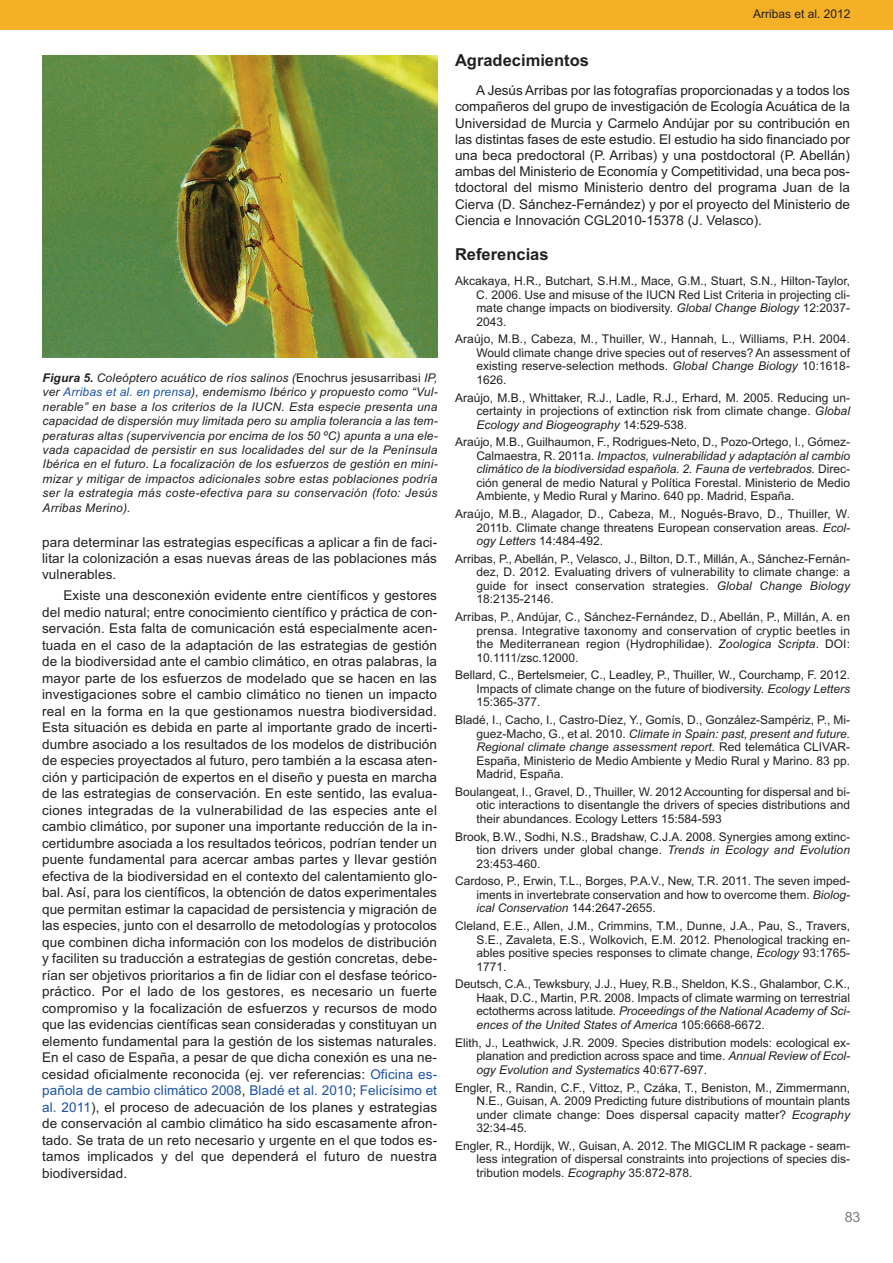
<style>
.page{position:relative;width:893px;height:1263px;background:#fff}
.page>*{position:absolute;margin:0;border:0;box-sizing:border-box;transform-origin:0 0}
.t1{font:700 16.5px "Arial";color:#231f20}
.t2{font:14.25px "Arial";color:#7f7e7c}
.t3{font:13.5px/16.5px "Arial";letter-spacing:.01em;color:#231f20;text-align:justify}
.t4{font:12px/13.5px "Arial";color:#231f20;text-align:justify}
.t5{font:italic 12px/14.4px "Arial";letter-spacing:.02em;color:#231f20;text-align:justify}
.s1{font-weight:700}
.s2{font-style:normal}
.s3{color:#1c52a4}
.s4{font-style:italic}
</style>
<div class="page">
<div style="left:0;top:0;width:893px;height:30px;background:#f4b027"></div>
<img style="left:43px;top:56px;width:394px;height:301px">
<p class="t5" style="left:43px;top:371px;width:396px"><span class="s1">Figura 5.</span> Coleóptero acuático de ríos salinos (<span class="s2">Enochrus jesusarribasi</span> IP, ver <span class="s3">Arribas et al. en prensa</span>), endemismo Ibérico y propuesto como “Vul&shy;nerable” en base a los criterios de la IUCN. Esta especie presenta una capacidad de dispersión muy limitada pero su amplia tolerancia a las tem&shy;peraturas altas (supervivencia por encima de los 50 ºC) apunta a una ele&shy;vada capacidad de persistir en sus localidades del sur de la Península Ibérica en el futuro. La focalización de los esfuerzos de gestión en mini&shy;mizar y mitigar de impactos adicionales sobre estas poblaciones podría ser la estrategia más coste-efectiva para su conservación (foto: Jesús Arribas Merino).</p>
<p class="t3" style="left:42px;top:534px;width:397px">para determinar las estrategias específicas a aplicar a fin de faci&shy;litar la colonización a esas nuevas áreas de las poblaciones más vulnerables.</p>
<p class="t3" style="left:42px;top:587px;width:397px;text-indent:21px">Existe una desconexión evidente entre científicos y gestores del medio natural; entre conocimiento científico y práctica de con&shy;servación. Esta falta de comunicación está especialmente acen&shy;tuada en el caso de la adaptación de las estrategias de gestión de la biodiversidad ante el cambio climático, en otras palabras, la mayor parte de los esfuerzos de modelado que se hacen en las investigaciones sobre el cambio climático no tienen un impacto real en la forma en la que gestionamos nuestra biodiversidad.<br>Esta situación es debida en parte al importante grado de incerti&shy;dumbre asociado a los resultados de los modelos de distribución de especies proyectados al futuro, pero también a la escasa aten&shy;ción y participación de expertos en el diseño y puesta en marcha de las estrategias de conservación. En este sentido, las evalua&shy;ciones integradas de la vulnerabilidad de las especies ante el cambio climático, por suponer una importante reducción de la in&shy;certidumbre asociada a los resultados teóricos, podrían tender un puente fundamental para acercar ambas partes y llevar gestión efectiva de la biodiversidad en el contexto del calentamiento glo&shy;bal. Así, para los científicos, la obtención de datos experimentales que permitan estimar la capacidad de persistencia y migración de las especies, junto con el desarrollo de metodologías y protocolos que combinen dicha información con los modelos de distribución y faciliten su traducción a estrategias de gestión concretas, debe&shy;rían ser objetivos prioritarios a fin de lidiar con el desfase teórico&shy;práctico. Por el lado de los gestores, es necesario un fuerte compromiso y la focalización de esfuerzos y recursos de modo que las evidencias científicas sean consideradas y constituyan un elemento fundamental para la gestión de los sistemas naturales.<br>En el caso de España, a pesar de que dicha conexión es una ne&shy;cesidad oficialmente reconocida (ej. ver referencias: <span class="s3">Oficina es&shy;pañola de cambio climático 2008</span>, <span class="s3">Bladé et al. 2010</span>; <span class="s3">Felicísimo et al. 2011</span>), el proceso de adecuación de los planes y estrategias de conservación al cambio climático ha sido escasamente afron&shy;tado. Se trata de un reto necesario y urgente en el que todos es&shy;tamos implicados y del que dependerá el futuro de nuestra biodiversidad.</p>
<p class="t4" style="left:753px;top:7px;width:99px">Arribas et al. 2012</p>
<h1 class="t1" style="left:455px;top:51px;width:135px">Agradecimientos</h1>
<p class="t3" style="left:455px;top:82px;width:396px;text-indent:21px">A Jesús Arribas por las fotografías proporcionadas y a todos los compañeros del grupo de investigación de Ecología Acuática de la Universidad de Murcia y Carmelo Andújar por su contribución en las distintas fases de este estudio. El estudio ha sido financiado por una beca predoctoral (P. Arribas) y una postdoctoral (P. Abellán) ambas del Ministerio de Economía y Competitividad, una beca pos&shy;tdoctoral del mismo Ministerio dentro del programa Juan de la Cierva (D. Sánchez-Fernández) y por el proyecto del Ministerio de Ciencia e Innovación CGL2010-15378 (J. Velasco).</p>
<h1 class="t1" style="left:455px;top:245px;width:95px">Referencias</h1>
<p class="t4" style="left:476px;top:274px;width:375px;text-indent:-21px">Akcakaya, H.R., Butchart, S.H.M., Mace, G.M., Stuart, S.N., Hilton-Taylor, C. 2006. Use and misuse of the IUCN Red List Criteria in projecting cli&shy;mate change impacts on biodiversity. <span class="s4">Global Change Biology</span> 12:2037- 2043.</p>
<p class="t4" style="left:476px;top:332px;width:375px;text-indent:-21px">Araújo, M.B., Cabeza, M., Thuiller, W., Hannah, L., Williams, P.H. 2004.<br>Would climate change drive species out of reserves? An assessment of existing reserve-selection methods. <span class="s4">Global Change Biology</span> 10:1618- 1626.</p>
<p class="t4" style="left:476px;top:391px;width:375px;text-indent:-21px">Araújo, M.B., Whittaker, R.J., Ladle, R.J., Erhard, M. 2005. Reducing un&shy;certainty in projections of extinction risk from climate change. <span class="s4">Global Ecology and Biogeography</span> 14:529-538.</p>
<p class="t4" style="left:476px;top:435px;width:375px;text-indent:-21px">Araújo, M.B., Guilhaumon, F., Rodrigues-Neto, D., Pozo-Ortego, I., Gómez-Calmaestra, R. 2011a. <span class="s4">Impactos, vulnerabilidad y adaptación al cambio climático de la biodiversidad española. 2. Fauna de vertebrados.</span> Direc&shy;ción general de medio Natural y Política Forestal. Ministerio de Medio Ambiente, y Medio Rural y Marino. 640 pp. Madrid, España.</p>
<p class="t4" style="left:476px;top:507px;width:375px;text-indent:-21px">Araújo, M.B., Alagador, D., Cabeza, M., Nogués-Bravo, D., Thuiller, W.<br>2011b. Climate change threatens European conservation areas. <span class="s4">Ecol&shy;ogy Letters</span> 14:484-492.</p>
<p class="t4" style="left:476px;top:552px;width:375px;text-indent:-21px">Arribas, P., Abellán, P., Velasco, J., Bilton, D.T., Millán, A., Sánchez-Fernán&shy;dez, D. 2012. Evaluating drivers of vulnerability to climate change: a guide for insect conservation strategies. <span class="s4">Global Change Biology </span>18:2135-2146.</p>
<p class="t4" style="left:476px;top:610px;width:375px;text-indent:-21px">Arribas, P., Andújar, C., Sánchez-Fernández, D., Abellán, P., Millán, A. en prensa. Integrative taxonomy and conservation of cryptic beetles in the Mediterranean region (Hydrophilidae). <span class="s4">Zoologica Scripta</span>. DOI:<br>10.1111/zsc.12000.</p>
<p class="t4" style="left:476px;top:668px;width:375px;text-indent:-21px">Bellard, C., Bertelsmeier, C., Leadley, P., Thuiller, W., Courchamp, F. 2012.<br>Impacts of climate change on the future of biodiversity. <span class="s4">Ecology Letters </span>15:365-377.</p>
<p class="t4" style="left:476px;top:713px;width:375px;text-indent:-21px">Bladé, I., Cacho, I., Castro-Díez, Y., Gomís, D., González-Sampériz, P., Mi&shy;guez-Macho, G., et al. 2010. <span class="s4">Climate in Spain: past, present and future.<br>Regional climate change assessment report.</span> Red telemática CLIVAR-España, Ministerio de Medio Ambiente y Medio Rural y Marino. 83 pp.<br>Madrid, España.</p>
<p class="t4" style="left:476px;top:785px;width:375px;text-indent:-21px">Boulangeat, I., Gravel, D., Thuiller, W. 2012 Accounting for dispersal and bi&shy;otic interactions to disentangle the drivers of species distributions and their abundances. Ecology Letters 15:584-593</p>
<p class="t4" style="left:476px;top:830px;width:375px;text-indent:-21px">Brook, B.W., Sodhi, N.S., Bradshaw, C.J.A. 2008. Synergies among extinc&shy;tion drivers under global change. <span class="s4">Trends in Ecology and Evolution </span>23:453-460.</p>
<p class="t4" style="left:476px;top:874px;width:375px;text-indent:-21px">Cardoso, P., Erwin, T.L., Borges, P.A.V., New, T.R. 2011. The seven imped&shy;iments in invertebrate conservation and how to overcome them. <span class="s4">Biolog&shy;ical Conservation</span> 144:2647-2655.</p>
<p class="t4" style="left:476px;top:919px;width:375px;text-indent:-21px">Cleland, E.E., Allen, J.M., Crimmins, T.M., Dunne, J.A., Pau, S., Travers, S.E., Zavaleta, E.S., Wolkovich, E.M. 2012. Phenological tracking en&shy;ables positive species responses to climate change, <span class="s4">Ecology</span> 93:1765- 1771.</p>
<p class="t4" style="left:476px;top:977px;width:375px;text-indent:-21px">Deutsch, C.A., Tewksbury, J.J., Huey, R.B., Sheldon, K.S., Ghalambor, C.K., Haak, D.C., Martin, P.R. 2008. Impacts of climate warming on terrestrial ectotherms across latitude. <span class="s4">Proceedings of the National Academy of Sci&shy;ences of the United States of America</span> 105:6668-6672.</p>
<p class="t4" style="left:476px;top:1036px;width:375px;text-indent:-21px">Elith, J., Leathwick, J.R. 2009. Species distribution models: ecological ex&shy;planation and prediction across space and time. <span class="s4">Annual Review of Ecol&shy;ogy Evolution and Systematics</span> 40:677-697.</p>
<p class="t4" style="left:476px;top:1080px;width:375px;text-indent:-21px">Engler, R., Randin, C.F., Vittoz, P., Czáka, T., Beniston, M., Zimmermann, N.E., Guisan, A. 2009 Predicting future distributions of mountain plants under climate change: Does dispersal capacity matter? <span class="s4">Ecography </span>32:34-45.</p>
<p class="t4" style="left:476px;top:1139px;width:375px;text-indent:-21px">Engler, R., Hordijk, W., Guisan, A. 2012. The MIGCLIM R package - seam&shy;less integration of dispersal constraints into projections of species dis&shy;tribution models. <span class="s4">Ecography</span> 35:872-878.</p>
<p class="t2" style="left:845px;top:1208px;width:17px">83</p>
</div>
